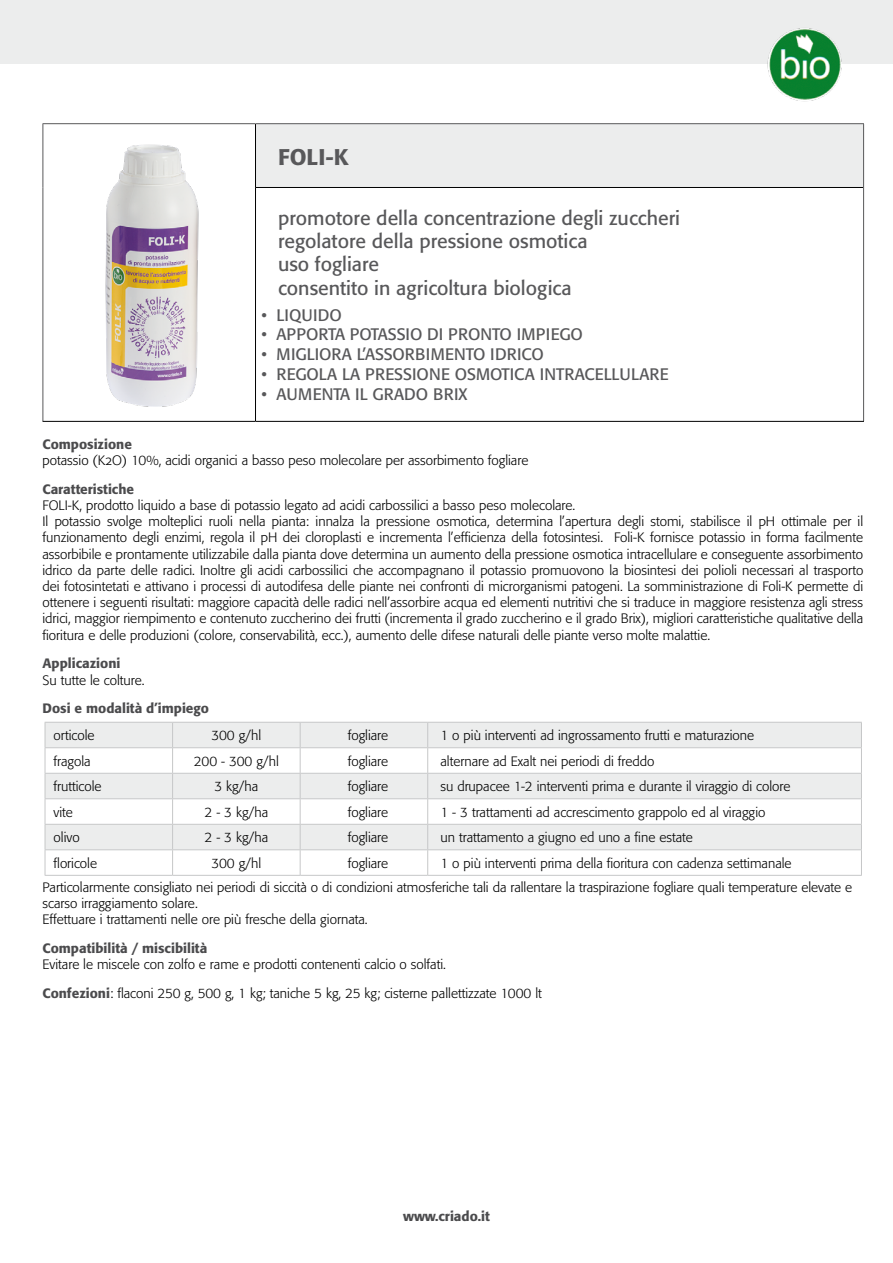
<style>
.page{position:relative;width:893px;height:1263px;background:#fff}
.page>*{position:absolute;margin:0;border:0;box-sizing:border-box;transform-origin:0 0}
.t1{font:500 22.5px "Formata";color:#58585a}
.t2{font:19.5px/23.4px "Formata";color:#58585a}
.t3{font:16.5px "Formata";color:#58585a}
.t4{font:300 13.5px/16.2px "Formata";color:#000}
.t5{font:500 13.5px "Formata";color:#4b4b4d}
.s1{font-weight:500;color:#4b4b4d}
.s2{font-family:"Formata Light SC";font-weight:400}
</style>
<div class="page">
<div style="left:0;top:0;width:893px;height:64px;background:#eceded"></div>
<div style="left:255px;top:124px;width:609px;height:63px;background:#eceded"></div>
<hr style="left:43px;top:123px;width:212px;height:1px;background:#58585a">
<hr style="left:43px;top:124px;width:1px;height:63px;background:#58585a">
<hr style="left:255px;top:123px;width:609px;height:1px;background:#58585a">
<hr style="left:863px;top:124px;width:1px;height:63px;background:#58585a">
<hr style="left:43px;top:187px;width:1px;height:234px;background:#58585a">
<hr style="left:863px;top:187px;width:1px;height:234px;background:#58585a">
<hr style="left:255px;top:124px;width:1px;height:63px;background:#000">
<hr style="left:255px;top:187px;width:608px;height:1px;background:#000">
<hr style="left:255px;top:188px;width:1px;height:233px;background:#000">
<hr style="left:43px;top:421px;width:212px;height:1px;background:#000">
<hr style="left:255px;top:421px;width:609px;height:1px;background:#000">
<div style="left:46px;top:723px;width:815px;height:24px;background:#eceded"></div>
<svg style="left:46px;top:748px;width:815px;height:127px"></svg>
<hr style="left:45px;top:722px;width:128px;height:1px;background:#c6c7c8">
<hr style="left:173px;top:722px;width:127px;height:1px;background:#c6c7c8">
<hr style="left:300px;top:722px;width:128px;height:1px;background:#c6c7c8">
<hr style="left:428px;top:722px;width:434px;height:1px;background:#c6c7c8">
<hr style="left:45px;top:747px;width:128px;height:1px;background:#c6c7c8">
<hr style="left:173px;top:747px;width:127px;height:1px;background:#c6c7c8">
<hr style="left:300px;top:747px;width:128px;height:1px;background:#c6c7c8">
<hr style="left:428px;top:747px;width:434px;height:1px;background:#c6c7c8">
<hr style="left:45px;top:773px;width:128px;height:1px;background:#c6c7c8">
<hr style="left:173px;top:773px;width:127px;height:1px;background:#c6c7c8">
<hr style="left:300px;top:773px;width:128px;height:1px;background:#c6c7c8">
<hr style="left:428px;top:773px;width:434px;height:1px;background:#c6c7c8">
<hr style="left:45px;top:798px;width:128px;height:1px;background:#c6c7c8">
<hr style="left:173px;top:798px;width:127px;height:1px;background:#c6c7c8">
<hr style="left:300px;top:798px;width:128px;height:1px;background:#c6c7c8">
<hr style="left:428px;top:798px;width:434px;height:1px;background:#c6c7c8">
<hr style="left:45px;top:824px;width:128px;height:1px;background:#c6c7c8">
<hr style="left:173px;top:824px;width:127px;height:1px;background:#c6c7c8">
<hr style="left:300px;top:824px;width:128px;height:1px;background:#c6c7c8">
<hr style="left:428px;top:824px;width:434px;height:1px;background:#c6c7c8">
<hr style="left:45px;top:849px;width:128px;height:1px;background:#c6c7c8">
<svg style="left:45px;top:723px;width:1px;height:152px"></svg>
<hr style="left:173px;top:849px;width:127px;height:1px;background:#c6c7c8">
<svg style="left:172px;top:723px;width:1px;height:152px"></svg>
<hr style="left:300px;top:849px;width:128px;height:1px;background:#c6c7c8">
<svg style="left:300px;top:723px;width:1px;height:152px"></svg>
<hr style="left:428px;top:849px;width:434px;height:1px;background:#c6c7c8">
<svg style="left:427px;top:723px;width:1px;height:152px"></svg>
<svg style="left:861px;top:723px;width:1px;height:152px"></svg>
<hr style="left:45px;top:875px;width:128px;height:1px;background:#c6c7c8">
<hr style="left:173px;top:875px;width:127px;height:1px;background:#c6c7c8">
<hr style="left:300px;top:875px;width:128px;height:1px;background:#c6c7c8">
<hr style="left:428px;top:875px;width:434px;height:1px;background:#c6c7c8">
<img style="left:105px;top:144px;width:94px;height:263px">
<img style="left:767px;top:28px;width:75px;height:74px">
<h1 class="t1" style="left:278px;top:143px;width:72px">FOLI-K</h1>
<h2 class="t2" style="left:278px;top:206px;width:404px">promotore della concentrazione degli zuccheri regolatore della pressione osmotica<br>uso fogliare<br>consentito in agricoltura biologica</h2>
<p class="t3" style="left:261px;top:305px;width:82px">• LIQUIDO</p>
<p class="t3" style="left:261px;top:324px;width:323px">• APPORTA POTASSIO DI PRONTO IMPIEGO</p>
<p class="t3" style="left:261px;top:344px;width:284px">• MIGLIORA L’ASSORBIMENTO IDRICO</p>
<p class="t3" style="left:261px;top:364px;width:409px">• REGOLA LA PRESSIONE OSMOTICA INTRACELLULARE</p>
<p class="t3" style="left:261px;top:384px;width:207px">• AUMENTA IL GRADO BRIX</p>
<p class="t4" style="left:43px;top:436px;width:487px"><span class="s1">Composizione<br></span>potassio (K<span class="s2">2</span>O) 10%, acidi organici a basso peso molecolare per assorbimento fogliare</p>
<p class="t5" style="left:43px;top:481px;width:93px">Caratteristiche</p>
<p class="t4" style="left:43px;top:497px;width:822px">FOLI-K, prodotto liquido a base di potassio legato ad acidi carbossilici a basso peso molecolare.<br>Il potassio svolge molteplici ruoli nella pianta: innalza la pressione osmotica, determina l’apertura degli stomi, stabilisce il pH ottimale per il funzionamento degli enzimi, regola il pH dei cloroplasti e incrementa l’efficienza della fotosintesi. Foli-K fornisce potassio in forma facilmente assorbibile e prontamente utilizzabile dalla pianta dove determina un aumento della pressione osmotica intracellulare e conseguente assorbimento idrico da parte delle radici. Inoltre gli acidi carbossilici che accompagnano il potassio promuovono la biosintesi dei polioli necessari al trasporto dei fotosintetati e attivano i processi di autodifesa delle piante nei confronti di microrganismi patogeni. La somministrazione di Foli-K permette di ottenere i seguenti risultati: maggiore capacità delle radici nell’assorbire acqua ed elementi nutritivi che si traduce in maggiore resistenza agli stress idrici, maggior riempimento e contenuto zuccherino dei frutti (incrementa il grado zuccherino e il grado Brix), migliori caratteristiche qualitative della fioritura e delle produzioni (colore, conservabilità, ecc.), aumento delle difese naturali delle piante verso molte malattie.</p>
<p class="t5" style="left:43px;top:655px;width:79px">Applicazioni</p>
<p class="t4" style="left:43px;top:672px;width:104px">Su tutte le colture.</p>
<p class="t5" style="left:43px;top:700px;width:168px">Dosi e modalità d’impiego</p>
<p class="t4" style="left:54px;top:727px;width:43px">orticole</p>
<p class="t4" style="left:211px;top:727px;width:51px">300 g/hl</p>
<p class="t4" style="left:348px;top:727px;width:42px">fogliare</p>
<p class="t4" style="left:440px;top:727px;width:315px">1 o più interventi ad ingrossamento frutti e maturazione</p>
<p class="t4" style="left:54px;top:753px;width:39px">fragola</p>
<p class="t4" style="left:194px;top:753px;width:86px">200 - 300 g/hl</p>
<p class="t4" style="left:348px;top:753px;width:42px">fogliare</p>
<p class="t4" style="left:440px;top:753px;width:215px">alternare ad Exalt nei periodi di freddo</p>
<p class="t4" style="left:54px;top:778px;width:50px">frutticole</p>
<p class="t4" style="left:214px;top:778px;width:45px">3 kg/ha</p>
<p class="t4" style="left:348px;top:778px;width:42px">fogliare</p>
<p class="t4" style="left:440px;top:778px;width:352px">su drupacee 1-2 interventi prima e durante il viraggio di colore</p>
<p class="t4" style="left:54px;top:804px;width:21px">vite</p>
<p class="t4" style="left:205px;top:804px;width:65px">2 - 3 kg/ha</p>
<p class="t4" style="left:348px;top:804px;width:42px">fogliare</p>
<p class="t4" style="left:440px;top:804px;width:326px">1 - 3 trattamenti ad accrescimento grappolo ed al viraggio</p>
<p class="t4" style="left:54px;top:829px;width:28px">olivo</p>
<p class="t4" style="left:205px;top:829px;width:65px">2 - 3 kg/ha</p>
<p class="t4" style="left:348px;top:829px;width:42px">fogliare</p>
<p class="t4" style="left:440px;top:829px;width:254px">un trattamento a giugno ed uno a fine estate</p>
<p class="t4" style="left:54px;top:855px;width:45px">floricole</p>
<p class="t4" style="left:211px;top:855px;width:51px">300 g/hl</p>
<p class="t4" style="left:348px;top:855px;width:42px">fogliare</p>
<p class="t4" style="left:440px;top:855px;width:353px">1 o più interventi prima della fioritura con cadenza settimanale</p>
<p class="t4" style="left:43px;top:879px;width:811px">Particolarmente consigliato nei periodi di siccità o di condizioni atmosferiche tali da rallentare la traspirazione fogliare quali temperature elevate e scarso irraggiamento solare.<br>Effettuare i trattamenti nelle ore più fresche della giornata.</p>
<p class="t5" style="left:43px;top:940px;width:166px">Compatibilità / miscibilità</p>
<p class="t4" style="left:43px;top:950px;width:501px;line-height:28.8px">Evitare le miscele con zolfo e rame e prodotti contenenti calcio o solfati.<br><span class="s1">Confezioni</span>: flaconi 250 g, 500 g, 1 kg; taniche 5 kg, 25 kg; cisterne pallettizzate 1000 lt</p>
<p class="t5" style="left:403px;top:1208px;width:88px">www.criado.it</p>
</div>
